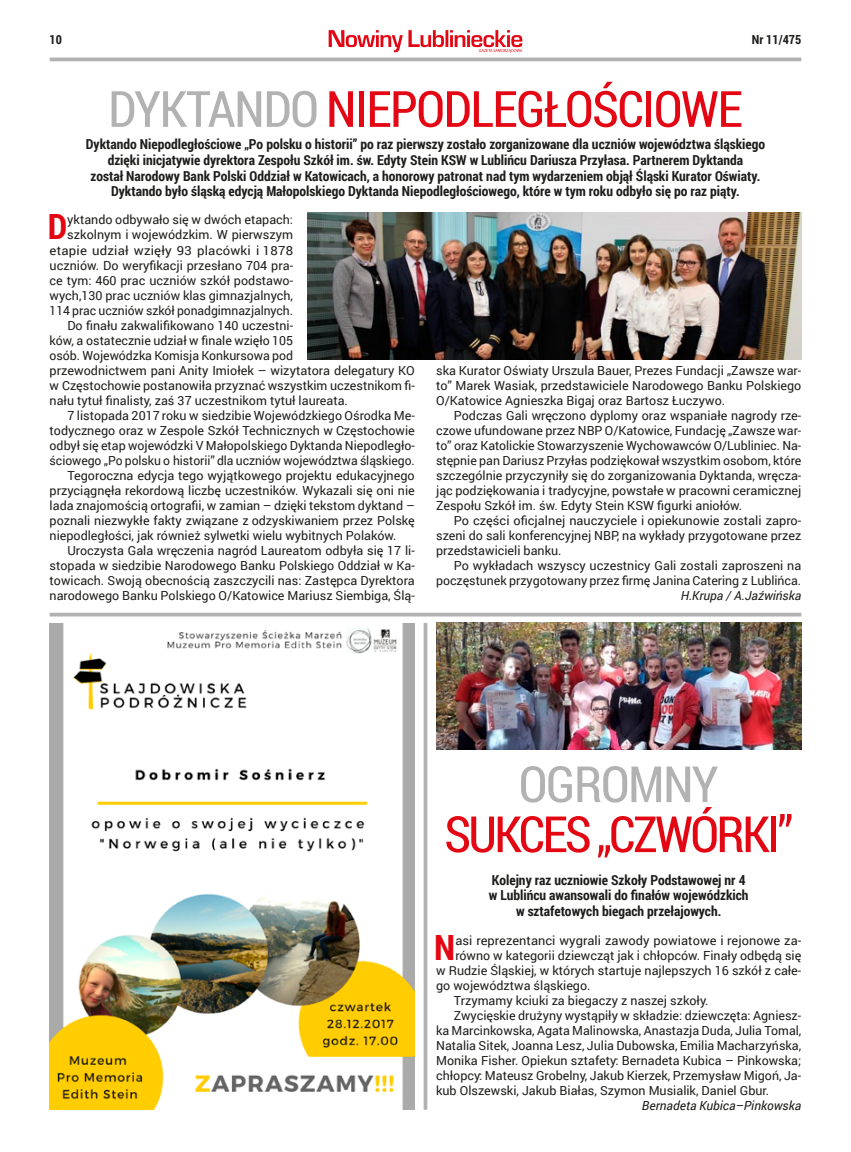
<style>
.page{position:relative;width:851px;height:1152px;background:#fff}
.page>*{position:absolute;margin:0;border:0;box-sizing:border-box;transform-origin:0 0}
.t1{font:50px "Roboto Condensed";letter-spacing:-.04em;color:#e30613}
.t2{font:50px "Roboto Condensed";color:#b3b2b2}
.t3{font:700 34.75px "Roboto Condensed";color:#e30613}
.t4{font:700 13.75px/15.6px "Roboto Condensed";color:#1d1d1b;text-align:center}
.t5{font:12.5px/15px "Roboto";color:#1d1d1b;text-align:justify}
.t6{font:italic 12.5px "Roboto";color:#1d1d1b}
.t7{font:12.5px "Roboto";color:#1d1d1b;scale:1.05 1}
.t8{font:700 12.5px "Roboto Condensed";color:#1d1d1b}
</style>
<div class="page">
<svg style="left:328px;top:30px;width:194px;height:23px"></svg>
<hr style="left:50px;top:58px;width:751px;height:3px;background:#b3b2b2">
<img style="left:307px;top:212px;width:494px;height:147px">
<hr style="left:50px;top:613px;width:751px;height:3px;background:#b3b2b2">
<img style="left:50px;top:623px;width:365px;height:486px">
<img style="left:436px;top:622px;width:365px;height:127px">
<svg style="left:423px;top:623px;width:4px;height:486px;background:#bebdbd"></svg>
<p class="t8" style="left:50px;top:31px;width:14px">10</p>
<p class="t8" style="left:751px;top:30px;width:51px">Nr 11/475</p>
<h1 class="t2" style="left:108px;top:74px;width:53px">DYKTANDO</h1>
<h1 class="t1" style="left:326px;top:74px;width:54px">NIEPODLEGŁOŚ</h1>
<h1 class="t1" style="left:617px;top:74px;width:50px">CIOWE</h1>
<p class="t4" style="left:86px;top:136px;width:680px">Dyktando Niepodległościowe „Po polsku o historii” po raz pierwszy zostało zorganizowane dla uczniów województwa śląskiego dzięki inicjatywie dyrektora Zespołu Szkół im. św. Edyty Stein KSW w Lublińcu Dariusza Przyłasa. Partnerem Dyktanda<br>został Narodowy Bank Polski Oddział w Katowicach, a honorowy patronat nad tym wydarzeniem objął Śląski Kurator Oświaty.<br>Dyktando było śląską edycją Małopolskiego Dyktanda Niepodległościowego, które w tym roku odbyło się po raz piąty.</p>
<h2 class="t3" style="left:48px;top:203px;width:18px">D</h2>
<p class="t5" style="left:67px;top:212px;width:227px">yktando odbywało się w dwóch etapach:</p>
<p class="t5" style="left:67px;top:227px;width:227px">szkolnym i wojewódzkim. W pierwszym</p>
<p class="t7" style="left:50px;top:241px;width:233px">etapie udział wzięły 93 placówki i 1878</p>
<p class="t5" style="left:50px;top:257px;width:245px">uczniów. Do weryfikacji przesłano 704 pra-</p>
<p class="t5" style="left:50px;top:272px;width:245px">ce tym: 460 prac uczniów szkół podstawo-</p>
<p class="t5" style="left:50px;top:287px;width:245px">wych,130 prac uczniów klas gimnazjalnych,</p>
<p class="t5" style="left:50px;top:302px;width:245px">114 prac uczniów szkół ponadgimnazjalnych.</p>
<p class="t5" style="left:67px;top:317px;width:227px">Do finału zakwalifikowano 140 uczestni-</p>
<p class="t5" style="left:50px;top:332px;width:245px">ków, a ostatecznie udział w finale wzięło 105</p>
<p class="t5" style="left:50px;top:347px;width:245px">osób. Wojewódzka Komisja Konkursowa pod</p>
<p class="t5" style="left:50px;top:362px;width:366px">przewodnictwem pani Anity Imiołek – wizytatora delegatury KO</p>
<p class="t5" style="left:50px;top:377px;width:366px">w Częstochowie postanowiła przyznać wszystkim uczestnikom fi-</p>
<p class="t5" style="left:50px;top:392px;width:300px">nału tytuł finalisty, zaś 37 uczestnikom tytuł laureata.</p>
<p class="t5" style="left:67px;top:407px;width:349px">7 listopada 2017 roku w siedzibie Wojewódzkiego Ośrodka Me-</p>
<p class="t5" style="left:50px;top:422px;width:366px">todycznego oraz w Zespole Szkół Technicznych w Częstochowie</p>
<p class="t5" style="left:50px;top:437px;width:366px">odbył się etap wojewódzki V Małopolskiego Dyktanda Niepodległo-</p>
<p class="t5" style="left:50px;top:452px;width:366px">ściowego „Po polsku o historii” dla uczniów województwa śląskiego.</p>
<p class="t5" style="left:67px;top:467px;width:349px">Tegoroczna edycja tego wyjątkowego projektu edukacyjnego</p>
<p class="t5" style="left:50px;top:482px;width:366px">przyciągnęła rekordową liczbę uczestników. Wykazali się oni nie</p>
<p class="t5" style="left:50px;top:497px;width:366px">lada znajomością ortografii, w zamian – dzięki tekstom dyktand –</p>
<p class="t5" style="left:50px;top:512px;width:366px">poznali niezwykłe fakty związane z odzyskiwaniem przez Polskę</p>
<p class="t5" style="left:50px;top:527px;width:348px">niepodległości, jak również sylwetki wielu wybitnych Polaków.</p>
<p class="t5" style="left:67px;top:542px;width:349px">Uroczysta Gala wręczenia nagród Laureatom odbyła się 17 li-</p>
<p class="t5" style="left:50px;top:557px;width:366px">stopada w siedzibie Narodowego Banku Polskiego Oddział w Ka-</p>
<p class="t5" style="left:50px;top:572px;width:366px">towicach. Swoją obecnością zaszczycili nas: Zastępca Dyrektora</p>
<p class="t5" style="left:50px;top:587px;width:366px">narodowego Banku Polskiego O/Katowice Mariusz Siembiga, Ślą-</p>
<p class="t5" style="left:436px;top:362px;width:366px">ska Kurator Oświaty Urszula Bauer, Prezes Fundacji „Zawsze war&shy;to” Marek Wasiak, przedstawiciele Narodowego Banku Polskiego O/Katowice Agnieszka Bigaj oraz Bartosz Łuczywo.</p>
<p class="t5" style="left:436px;top:407px;width:366px;text-indent:18px">Podczas Gali wręczono dyplomy oraz wspaniałe nagrody rze&shy;czowe ufundowane przez NBP O/Katowice, Fundację „Zawsze war&shy;to” oraz Katolickie Stowarzyszenie Wychowawców O/Lubliniec. Na&shy;stępnie pan Dariusz Przyłas podziękował wszystkim osobom, które szczególnie przyczyniły się do zorganizowania Dyktanda, wręcza&shy;jąc podziękowania i tradycyjne, powstałe w pracowni ceramicznej Zespołu Szkół im. św. Edyty Stein KSW figurki aniołów.</p>
<p class="t5" style="left:436px;top:512px;width:366px;text-indent:18px">Po części oficjalnej nauczyciele i opiekunowie zostali zapro&shy;szeni do sali konferencyjnej NBP, na wykłady przygotowane przez przedstawicieli banku.</p>
<p class="t5" style="left:436px;top:557px;width:366px;text-align:right">Po wykładach wszyscy uczestnicy Gali zostali zaproszeni na poczęstunek przygotowany przez firmę Janina Catering z Lublińca.</p>
<p class="t6" style="left:680px;top:586px;width:122px">H.Krupa / A.Jaźwińska</p>
<h1 class="t2" style="left:519px;top:749px;width:57px">OGROMNY</h1>
<h1 class="t1" style="left:444px;top:799px;width:350px">SUKCES „CZWÓRKI”</h1>
<p class="t4" style="left:489px;top:871px;width:261px">Kolejny raz uczniowie Szkoły Podstawowej nr 4 w Lublińcu awansowali do finałów wojewódzkich w sztafetowych biegach przełajowych.</p>
<h2 class="t3" style="left:434px;top:923px;width:23px">N</h2>
<p class="t5" style="left:455px;top:932px;width:347px">asi reprezentanci wygrali zawody powiatowe i rejonowe za-</p>
<p class="t5" style="left:455px;top:947px;width:347px">równo w kategorii dziewcząt jak i chłopców. Finały odbędą się</p>
<p class="t5" style="left:436px;top:962px;width:366px">w Rudzie Śląskiej, w których startuje najlepszych 16 szkół z całe-</p>
<p class="t5" style="left:436px;top:977px;width:156px">go województwa śląskiego.</p>
<p class="t5" style="left:454px;top:992px;width:256px">Trzymamy kciuki za biegaczy z naszej szkoły.</p>
<p class="t5" style="left:454px;top:1007px;width:349px">Zwycięskie drużyny wystąpiły w składzie: dziewczęta: Agniesz-</p>
<p class="t5" style="left:436px;top:1022px;width:366px">ka Marcinkowska, Agata Malinowska, Anastazja Duda, Julia Tomal,</p>
<p class="t5" style="left:436px;top:1037px;width:366px">Natalia Sitek, Joanna Lesz, Julia Dubowska, Emilia Macharzyńska,</p>
<p class="t5" style="left:436px;top:1052px;width:366px">Monika Fisher. Opiekun sztafety: Bernadeta Kubica – Pinkowska;</p>
<p class="t5" style="left:436px;top:1067px;width:366px">chłopcy: Mateusz Grobelny, Jakub Kierzek, Przemysław Migoń, Ja-</p>
<p class="t5" style="left:436px;top:1082px;width:334px">kub Olszewski, Jakub Białas, Szymon Musialik, Daniel Gbur.</p>
<p class="t6" style="left:642px;top:1096px;width:161px">Bernadeta Kubica–Pinkowska</p>
</div>
